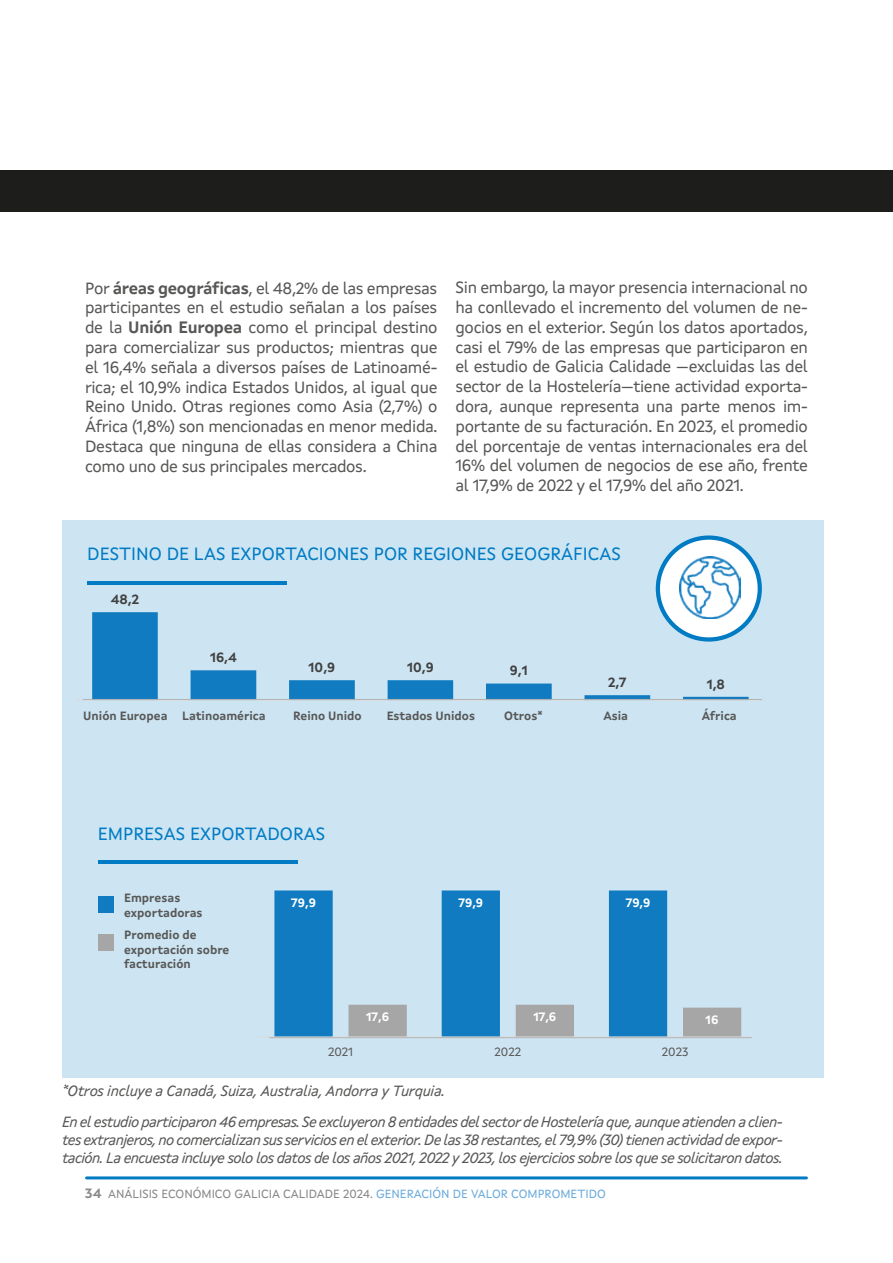
<style>
.page{position:relative;width:893px;height:1263px;background:#fff}
.page>*{position:absolute;margin:0;border:0;box-sizing:border-box;transform-origin:0 0}
.t1{font:20.7px "Calibri";color:#5b5a5a}
.t2{font:18.9px "Calibri";color:#5b5a5a}
.t3{font:18px "Xunta Sans";color:#007bc4}
.t4{font:16.5px/19.8px "Xunta Sans";letter-spacing:-.02em;color:#575756;text-align:justify}
.t5{font:italic 15px/30.8px "Xunta Sans";letter-spacing:-.04em;color:#575756}
.t6{font:13.35px "Xunta Sans";color:#5b5a5a}
.t7{font:700 13.35px "Xunta Sans";letter-spacing:-.005em;color:#414141}
.t8{font:12.15px "Xunta Sans";color:#5b5a5a}
.t9{font:700 12.15px "Xunta Sans";letter-spacing:-.005em;color:#fff}
.t10{font:700 12px/14.4px "Xunta Sans";color:#575756}
.t11{font:12px "Xunta Sans";color:#878787}
.s1{font-weight:700}
.s2{font-weight:700;font-size:13.5px}
.s3{color:#6aabde}
</style>
<div class="page">
<hr style="left:87px;top:1176px;width:719px;height:3px;background:#007bc4">
<div style="left:0;top:170px;width:893px;height:41px;background:#1d1d1b"></div>
<div style="left:63px;top:520px;width:761px;height:558px;background:#cde5f3"></div>
<hr style="left:87px;top:581px;width:200px;height:3px;background:#007bc4">
<svg style="left:92px;top:612px;width:657px;height:87px"></svg>
<hr style="left:76px;top:700px;width:689px;height:1px;background:#dadada">
<div style="left:98px;top:896px;width:15px;height:17px;background:#107bc0"></div>
<div style="left:98px;top:934px;width:15px;height:16px;background:#a6a6a6"></div>
<hr style="left:98px;top:861px;width:200px;height:3px;background:#007bc4">
<svg style="left:274px;top:890px;width:393px;height:146px"></svg>
<svg style="left:348px;top:1005px;width:393px;height:31px"></svg>
<hr style="left:258px;top:1036px;width:494px;height:1px;background:#dadada">
<hr style="left:83px;top:699px;width:678px;height:1px;background:#b2b2b2">
<hr style="left:270px;top:1037px;width:481px;height:1px;background:#b2b2b2">
<div style="left:658px;top:538px;width:102px;height:101px;background:#fff;border-radius:50%"></div>
<img style="left:679px;top:557px;width:61px;height:61px">
<div style="left:656px;top:535px;width:106px;height:107px;border:4px solid #007bc4;border-radius:50%"></div>
<p class="t4" style="left:85px;top:278px;width:354px">Por <span class="s1">áreas geográficas</span>, el 48,2% de las empresas participantes en el estudio señalan a los países de la <span class="s1">Unión Europea</span> como el principal destino para comercializar sus productos; mientras que el 16,4% señala a diversos países de Latinoamé&shy;rica; el 10,9% indica Estados Unidos, al igual que Reino Unido. Otras regiones como Asia (2,7%) o África (1,8%) son mencionadas en menor medida.<br>Destaca que ninguna de ellas considera a China como uno de sus principales mercados.</p>
<p class="t4" style="left:455px;top:277px;width:354px">Sin embargo, la mayor presencia internacional no ha conllevado el incremento del volumen de ne&shy;gocios en el exterior. Según los datos aportados, casi el 79% de las empresas que participaron en el estudio de Galicia Calidade —excluidas las del sector de la Hostelería—tiene actividad exporta&shy;dora, aunque representa una parte menos im&shy;portante de su facturación. En 2023, el promedio del porcentaje de ventas internacionales era del 16% del volumen de negocios de ese año, frente al 17,9% de 2022 y el 17,9% del año 2021.</p>
<p class="t1" style="left:216px;top:376px;width:411px">Destino das exportacións por rexións xeográficas</p>
<p class="t3" style="left:87px;top:543px;width:535px">DESTINO DE LAS EXPORTACIONES POR REGIONES GEOGRÁFICAS</p>
<p class="t7" style="left:111px;top:591px;width:30px">48,2</p>
<p class="t7" style="left:210px;top:649px;width:28px">16,4</p>
<p class="t7" style="left:309px;top:659px;width:28px">10,9</p>
<p class="t7" style="left:407px;top:659px;width:28px">10,9</p>
<p class="t7" style="left:510px;top:662px;width:19px">9,1</p>
<p class="t7" style="left:608px;top:674px;width:20px">2,7</p>
<p class="t7" style="left:707px;top:676px;width:20px">1,8</p>
<p class="t10" style="left:83px;top:708px;width:184px">Unión Europea Latinoamérica</p>
<p class="t10" style="left:293px;top:708px;width:70px">Reino Unido</p>
<p class="t10" style="left:387px;top:708px;width:90px">Estados Unidos</p>
<p class="t10" style="left:504px;top:708px;width:40px">Otros*</p>
<p class="t10" style="left:603px;top:708px;width:26px">Asia</p>
<p class="t10" style="left:702px;top:708px;width:37px">África</p>
<p class="t6" style="left:81px;top:709px;width:188px">Unión Europea Latinoamérica</p>
<p class="t6" style="left:286px;top:709px;width:183px">Reino Unido Estados Unidos</p>
<p class="t6" style="left:501px;top:709px;width:36px">Otros</p>
<p class="t6" style="left:604px;top:709px;width:27px">Asia</p>
<p class="t6" style="left:698px;top:709px;width:38px">África</p>
<p class="t2" style="left:427px;top:709px;width:181px">Empresas exportadoras</p>
<p class="t3" style="left:98px;top:822px;width:229px">EMPRESAS EXPORTADORAS</p>
<p class="t10" style="left:124px;top:891px;width:80px">Empresas exportadoras</p>
<p class="t10" style="left:124px;top:928px;width:107px">Promedio de exportación sobre facturación</p>
<p class="t9" style="left:291px;top:895px;width:26px">79,9</p>
<p class="t9" style="left:459px;top:895px;width:26px">79,9</p>
<p class="t9" style="left:626px;top:895px;width:26px">79,9</p>
<p class="t9" style="left:366px;top:1009px;width:24px">17,6</p>
<p class="t9" style="left:533px;top:1009px;width:24px">17,6</p>
<p class="t9" style="left:706px;top:1012px;width:14px">16</p>
<p class="t8" style="left:328px;top:1044px;width:27px">2021</p>
<p class="t8" style="left:495px;top:1044px;width:28px">2022</p>
<p class="t8" style="left:662px;top:1044px;width:28px">2023</p>
<p class="t5" style="left:62px;top:1075px;width:722px">*Otros incluye a Canadá, Suiza, Australia, Andorra y Turquia.<br>En el estudio participaron 46 empresas. Se excluyeron 8 entidades del sector de Hostelería que, aunque atienden a clien-</p>
<p class="t5" style="left:62px;top:1130px;width:722px;line-height:18px">tes extranjeros, no comercializan sus servicios en el exterior. De las 38 restantes, el 79,9% (30) tienen actividad de expor&shy;tación. La encuesta incluye solo los datos de los años 2021, 2022 y 2023, los ejercicios sobre los que se solicitaron datos.</p>
<p class="t8" style="left:319px;top:1111px;width:132px">Empresas exportadoras</p>
<p class="t8" style="left:489px;top:1111px;width:240px">Promedio de exportación sobre facturación</p>
<p class="t11" style="left:85px;top:1186px;width:522px"><span class="s2">34</span> ANÁLISIS ECONÓMICO GALICIA CALIDADE 2024. <span class="s3">GENERACIÓN DE VALOR COMPROMETIDO</span></p>
</div>
